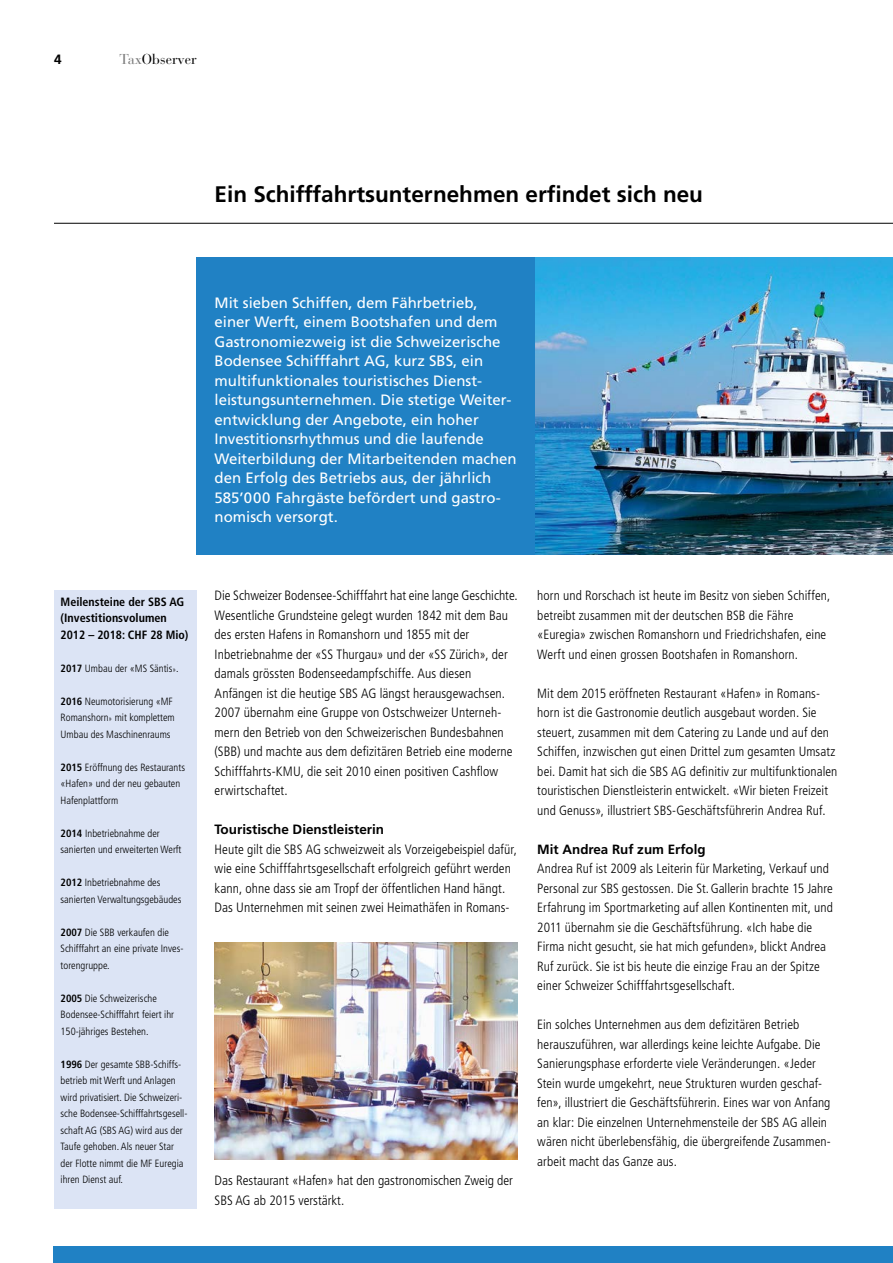
<style>
.page{position:relative;width:893px;height:1263px;background:#fff}
.page>*{position:absolute;margin:0;border:0;box-sizing:border-box;transform-origin:0 0}
.t1{font:700 22.5px "Frutiger LT Std";color:#000}
.t2{font:15px/19.5px "Frutiger LT Std";color:#fff}
.t3{font:14.25px "Bauer Bodoni Std";color:#000}
.t4{font:300 condensed 13.5px/19.5px "Frutiger LT Std";letter-spacing:.005em;color:#000}
.t5{font:700 13.5px "Frutiger LT Std";color:#000}
.t6{font:300 condensed 13.35px/19.5px "Frutiger LT Std";letter-spacing:.005em;color:#000}
.t7{font:700 13.35px "Frutiger LT Std";color:#000}
.t8{font:700 condensed 12px/16.5px "Frutiger LT Std";color:#000}
.t9{font:300 condensed 10.5px/16.5px "Frutiger LT Std";color:#000}
.s1{color:#787878}
.s2{font-weight:700}
.s3{font-size:7.5px}
</style>
<div class="page">
<hr style="left:54px;top:223px;width:839px;height:1px;background:#000">
<div style="left:53px;top:1246px;width:840px;height:17px;background:#2081c4"></div>
<div style="left:197px;top:257px;width:339px;height:298px;background:#2081c4"></div>
<img style="left:536px;top:257px;width:357px;height:298px">
<div style="left:54px;top:590px;width:143px;height:618px;background:#dce4f5"></div>
<img style="left:215px;top:942px;width:303px;height:217px">
<p class="t5" style="left:54px;top:52px;width:9px">4</p>
<p class="t3" style="left:120px;top:51px;width:79px"><span class="s1">Tax</span>Observer</p>
<h1 class="t1" style="left:215px;top:181px;width:490px">Ein Schifffahrtsunternehmen erfindet sich neu</h1>
<p class="t8" style="left:61px;top:593px;width:129px">Meilensteine der SBS AG (Investitionsvolumen<br>2012 – 2018: CHF 28 Mio)</p>
<p class="t9" style="left:61px;top:660px;width:119px"><span class="s2">2017</span> Umbau der «MS Säntis<span class="s3">»</span>.</p>
<p class="t9" style="left:61px;top:693px;width:116px"><span class="s2">2016</span> Neumotorisierung «MF<br>Romanshorn<span class="s3">»</span> mit komplettem<br>Umbau des Maschinenraums</p>
<p class="t9" style="left:61px;top:759px;width:126px"><span class="s2">2015</span> Eröffnung des Restaurants «Hafen» und der neu gebauten<br>Hafenplattform</p>
<p class="t9" style="left:61px;top:825px;width:122px"><span class="s2">2014</span> Inbetriebnahme der sanierten und erweiterten Werft</p>
<p class="t9" style="left:61px;top:875px;width:122px"><span class="s2">2012</span> Inbetriebnahme des sanierten Verwaltungsgebäudes</p>
<p class="t9" style="left:61px;top:924px;width:124px"><span class="s2">2007</span> Die SBB verkaufen die<br>Schifffahrt an eine private Inves&shy;torengruppe.</p>
<p class="t9" style="left:61px;top:990px;width:115px"><span class="s2">2005</span> Die Schweizerische<br>Bodensee-Schifffahrt feiert ihr<br>150-jähriges Bestehen.</p>
<p class="t9" style="left:61px;top:1056px;width:128px"><span class="s2">1996</span> Der gesamte SBB-Schiffs&shy;betrieb mit Werft und Anlagen wird privatisiert. Die Schweizeri&shy;sche Bodensee-Schifffahrtsgesell&shy;schaft AG (SBS AG) wird aus der<br>Taufe gehoben. Als neuer Star der Flotte nimmt die MF Euregia ihren Dienst auf.</p>
<p class="t2" style="left:215px;top:293px;width:304px">Mit sieben Schiffen, dem Fährbetrieb, einer Werft, einem Bootshafen und dem Gastronomiezweig ist die Schweizerische Bodensee Schifffahrt AG, kurz SBS, ein multifunktionales touristisches Dienst&shy;leistungsunternehmen. Die stetige Weiter&shy;entwicklung der Angebote, ein hoher Investitionsrhythmus und die laufende Weiterbildung der Mitarbeitenden machen den Erfolg des Betriebs aus, der jährlich 585’000 Fahrgäste befördert und gastro&shy;nomisch versorgt.</p>
<p class="t4" style="left:215px;top:586px;width:305px">Die Schweizer Bodensee-Schifffahrt hat eine lange Geschichte.<br>Wesentliche Grundsteine gelegt wurden 1842 mit dem Bau des ersten Hafens in Romanshorn und 1855 mit der Inbetriebnahme der «SS Thurgau» und der «SS Zürich», der damals grössten Bodenseedampfschiffe. Aus diesen Anfängen ist die heutige SBS AG längst herausgewachsen.<br>2007 übernahm eine Gruppe von Ostschweizer Unterneh&shy;mern den Betrieb von den Schweizerischen Bundesbahnen (SBB) und machte aus dem defizitären Betrieb eine moderne Schifffahrts-KMU, die seit 2010 einen positiven Cashflow erwirtschaftet.</p>
<p class="t5" style="left:215px;top:821px;width:171px">Touristische Dienstleisterin</p>
<p class="t4" style="left:215px;top:839px;width:304px">Heute gilt die SBS AG schweizweit als Vorzeigebeispiel dafür, wie eine Schifffahrtsgesellschaft erfolgreich geführt werden kann, ohne dass sie am Tropf der öffentlichen Hand hängt.<br>Das Unternehmen mit seinen zwei Heimathäfen in Romans-</p>
<p class="t4" style="left:215px;top:1171px;width:300px">Das Restaurant «Hafen» hat den gastronomischen Zweig der<br>SBS AG ab 2015 verstärkt.</p>
<p class="t6" style="left:537px;top:586px;width:294px">horn und Rorschach ist heute im Besitz von sieben Schiffen, betreibt zusammen mit der deutschen BSB die Fähre «Euregia» zwischen Romanshorn und Friedrichshafen, eine Werft und einen grossen Bootshafen in Romanshorn.</p>
<p class="t6" style="left:537px;top:683px;width:302px">Mit dem 2015 eröffneten Restaurant «Hafen» in Romans&shy;horn ist die Gastronomie deutlich ausgebaut worden. Sie steuert, zusammen mit dem Catering zu Lande und auf den Schiffen, inzwischen gut einen Drittel zum gesamten Umsatz bei. Damit hat sich die SBS AG definitiv zur multifunktionalen touristischen Dienstleisterin entwickelt. «Wir bieten Freizeit und Genuss», illustriert SBS-Geschäftsführerin Andrea Ruf.</p>
<p class="t7" style="left:537px;top:841px;width:170px">Mit Andrea Ruf zum Erfolg</p>
<p class="t6" style="left:537px;top:859px;width:297px">Andrea Ruf ist 2009 als Leiterin für Marketing, Verkauf und Personal zur SBS gestossen. Die St.Gallerin brachte 15 Jahre Erfahrung im Sportmarketing auf allen Kontinenten mit, und 2011 übernahm sie die Geschäftsführung. «Ich habe die Firma nicht gesucht, sie hat mich gefunden», blickt Andrea Ruf zurück. Sie ist bis heute die einzige Frau an der Spitze einer Schweizer Schifffahrtsgesellschaft.</p>
<p class="t6" style="left:537px;top:1015px;width:295px">Ein solches Unternehmen aus dem defizitären Betrieb herauszuführen, war allerdings keine leichte Aufgabe. Die Sanierungsphase erforderte viele Veränderungen. «Jeder Stein wurde umgekehrt, neue Strukturen wurden geschaf&shy;fen», illustriert die Geschäftsführerin. Eines war von Anfang an klar: Die einzelnen Unternehmensteile der SBS AG allein wären nicht überlebensfähig, die übergreifende Zusammen&shy;arbeit macht das Ganze aus.</p>
</div>
